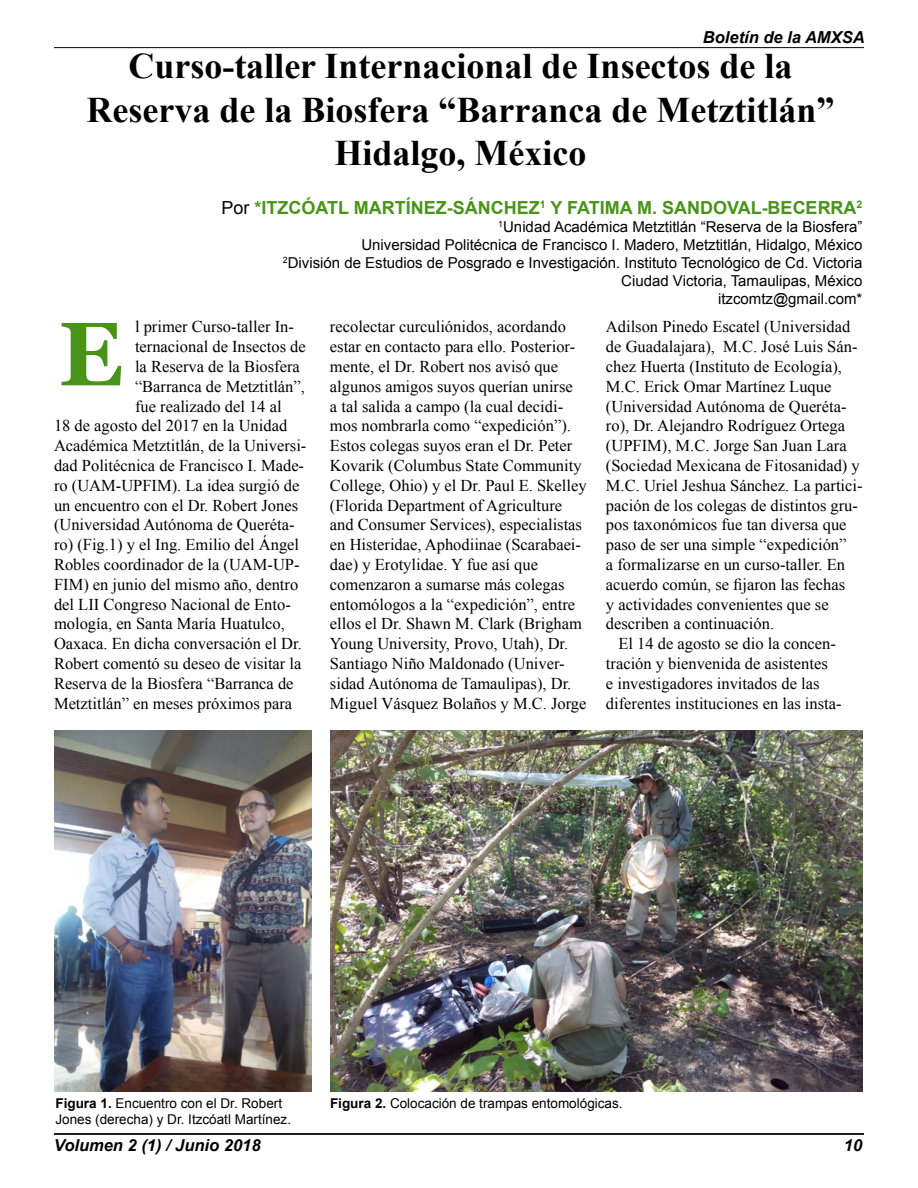
<style>
.page{position:relative;width:918px;height:1188px;background:#fff}
.page>*{position:absolute;margin:0;border:0;box-sizing:border-box;transform-origin:0 0}
.t1{font:700 90px "Georgia";color:#489418}
.t2{font:700 36px/43.2px "Times New Roman";color:#000;text-align:center}
.t3{font:700 18px "Arial";color:#489418}
.t4{font:16.5px/19.8px "Times New Roman";color:#000}
.t5{font:italic 700 16.5px "Arial";color:#000}
.t6{font:15px/18px "Arial";color:#000;text-align:right}
.t7{font:13.5px/16.2px "Arial";color:#000}
.s1{font-weight:400;color:#000}
.s2{font-weight:700}
</style>
<div class="page">
<hr style="left:54px;top:47px;width:810px;height:1px;background:#000">
<hr style="left:54px;top:1134px;width:810px;height:1px;background:#000">
<img style="left:55px;top:730px;width:257px;height:362px">
<img style="left:330px;top:730px;width:532px;height:362px">
<p class="t5" style="left:703px;top:26px;width:163px">Boletín de la AMXSA</p>
<h2 class="t2" style="left:87px;top:44px;width:749px">Curso-taller Internacional de Insectos de la<br>Reserva de la Biosfera “Barranca de Metztitlán”<br>Hidalgo, México</h2>
<p class="t3" style="left:221px;top:196px;width:480px"><span class="s1">Por</span> *ITZCÓATL MARTÍNEZ-SÁN CHEZ<sup>1</sup> Y FATIMA M. SANDOV</p>
<p class="t3" style="left:738px;top:196px;width:82px">AL-BECERR</p>
<p class="t3" style="left:844px;top:196px;width:20px">A<sup>2</sup></p>
<p class="t6" style="left:283px;top:218px;width:581px"><sup>1</sup>Unidad Académica Metztitlán “Reserva de la Biosfera”<br>Universidad Politécnica de Francisco I. Madero, Metztitlán, Hidalgo, México<br><sup>2</sup>División de Estudios de Posgrado e Investigación. Instituto Tecnológico de Cd. Victoria Ciudad Victoria, Tamaulipas, México<br>itzcomtz@gmail.com*</p>
<h1 class="t1" style="left:58px;top:286px;width:66px">E</h1>
<p class="t4" style="left:135px;top:317px;width:160px">l primer Curso-taller In-</p>
<p class="t4" style="left:135px;top:337px;width:172px">ternacional de Insectos de</p>
<p class="t4" style="left:135px;top:356px;width:166px">la Reserva de la Biosfera</p>
<p class="t4" style="left:135px;top:376px;width:171px">“Barranca de Metztitlán”,</p>
<p class="t4" style="left:135px;top:396px;width:148px">fue realizado del 14 al</p>
<p class="t4" style="left:54px;top:416px;width:235px">18 de agosto del 2017 en la Unidad</p>
<p class="t4" style="left:54px;top:436px;width:254px">Académica Metztitlán, de la Universi-</p>
<p class="t4" style="left:54px;top:455px;width:252px">dad Politécnica de Francisco I. Made-</p>
<p class="t4" style="left:54px;top:475px;width:247px">ro (UAM-UPFIM). La idea surgió de</p>
<p class="t4" style="left:54px;top:495px;width:246px">un encuentro con el Dr. Robert Jones</p>
<p class="t4" style="left:54px;top:515px;width:242px">(Universidad Autónoma de Queréta-</p>
<p class="t4" style="left:54px;top:535px;width:247px">ro) (Fig.1) y el Ing. Emilio del Ángel</p>
<p class="t4" style="left:54px;top:554px;width:247px">Robles coordinador de la (UAM-UP-</p>
<p class="t4" style="left:54px;top:574px;width:246px">FIM) en junio del mismo año, dentro</p>
<p class="t4" style="left:54px;top:594px;width:238px">del LII Congreso Nacional de Ento-</p>
<p class="t4" style="left:54px;top:614px;width:232px">mología, en Santa María Huatulco,</p>
<p class="t4" style="left:54px;top:634px;width:249px">Oaxaca. En dicha conversación el Dr.</p>
<p class="t4" style="left:54px;top:653px;width:249px">Robert comentó su deseo de visitar la</p>
<p class="t4" style="left:54px;top:673px;width:241px">Reserva de la Biosfera “Barranca de</p>
<p class="t4" style="left:54px;top:693px;width:240px">Metztitlán” en meses próximos para</p>
<p class="t4" style="left:330px;top:317px;width:258px">recolectar curculiónidos, acordando estar en contacto para ello. Posterior&shy;mente, el Dr. Robert nos avisó que algunos amigos suyos querían unirse<br>a tal salida a campo (la cual decidi&shy;mos nombrarla como “expedición”).<br>Estos colegas suyos eran el Dr. Peter Kovarik (Columbus State Community College, Ohio) y el Dr. Paul E. Skelley (Florida Department of Agriculture and Consumer Services), especialistas en Histeridae, Aphodiinae (Scarabaei&shy;dae) y Erotylidae. Y fue así que comenzaron a sumarse más colegas entomólogos a la “expedición”, entre ellos el Dr. Shawn M. Clark (Brigham Young University, Provo, Utah), Dr.<br>Santiago Niño Maldonado (Univer&shy;sidad Autónoma de Tamaulipas), Dr.<br>Miguel Vásquez Bolaños y M.C. Jorge</p>
<p class="t4" style="left:606px;top:317px;width:246px">Adilson Pinedo Escatel (Universidad</p>
<p class="t4" style="left:606px;top:337px;width:253px">de Guadalajara), M.C. José Luis Sán-</p>
<p class="t4" style="left:606px;top:356px;width:237px">chez Huerta (Instituto de Ecología),</p>
<p class="t4" style="left:606px;top:376px;width:227px">M.C. Erick Omar Martínez Luque</p>
<p class="t4" style="left:606px;top:396px;width:242px">(Universidad Autónoma de Queréta-</p>
<p class="t4" style="left:606px;top:416px;width:241px">ro), Dr. Alejandro Rodríguez Ortega</p>
<p class="t4" style="left:606px;top:436px;width:242px">(UPFIM), M.C. Jorge San Juan Lara</p>
<p class="t4" style="left:606px;top:455px;width:255px">(Sociedad Mexicana de Fitosanidad) y</p>
<p class="t4" style="left:606px;top:475px;width:258px">M.C. Uriel Jeshua Sánchez. La partici-</p>
<p class="t4" style="left:606px;top:495px;width:254px">pación de los colegas de distintos gru-</p>
<p class="t4" style="left:606px;top:515px;width:242px">pos taxonómicos fue tan diversa que</p>
<p class="t4" style="left:606px;top:535px;width:242px">paso de ser una simple “expedición”</p>
<p class="t4" style="left:606px;top:554px;width:241px">a formalizarse en un curso-taller. En</p>
<p class="t4" style="left:606px;top:574px;width:241px">acuerdo común, se fijaron las fechas</p>
<p class="t4" style="left:606px;top:594px;width:224px">y actividades convenientes que se</p>
<p class="t4" style="left:606px;top:614px;width:170px">describen a continuación.</p>
<p class="t4" style="left:618px;top:634px;width:219px">El 14 de agosto se dio la concen-</p>
<p class="t4" style="left:606px;top:653px;width:223px">tración y bienvenida de asistentes</p>
<p class="t4" style="left:606px;top:673px;width:215px">e investigadores invitados de las</p>
<p class="t4" style="left:606px;top:693px;width:237px">diferentes instituciones en las insta-</p>
<p class="t7" style="left:56px;top:1095px;width:237px"><span class="s2">Figura 1.</span> Encuentro con el Dr. Robert<br>Jones (derecha) y Dr. Itzcóatl Martínez.</p>
<p class="t7" style="left:330px;top:1095px;width:294px"><span class="s2">Figura 2.</span> Colocación de trampas entomológicas.</p>
<p class="t5" style="left:54px;top:1134px;width:208px">Volumen 2 (1) / Junio 2018</p>
<p class="t5" style="left:844px;top:1134px;width:20px">10</p>
</div>
